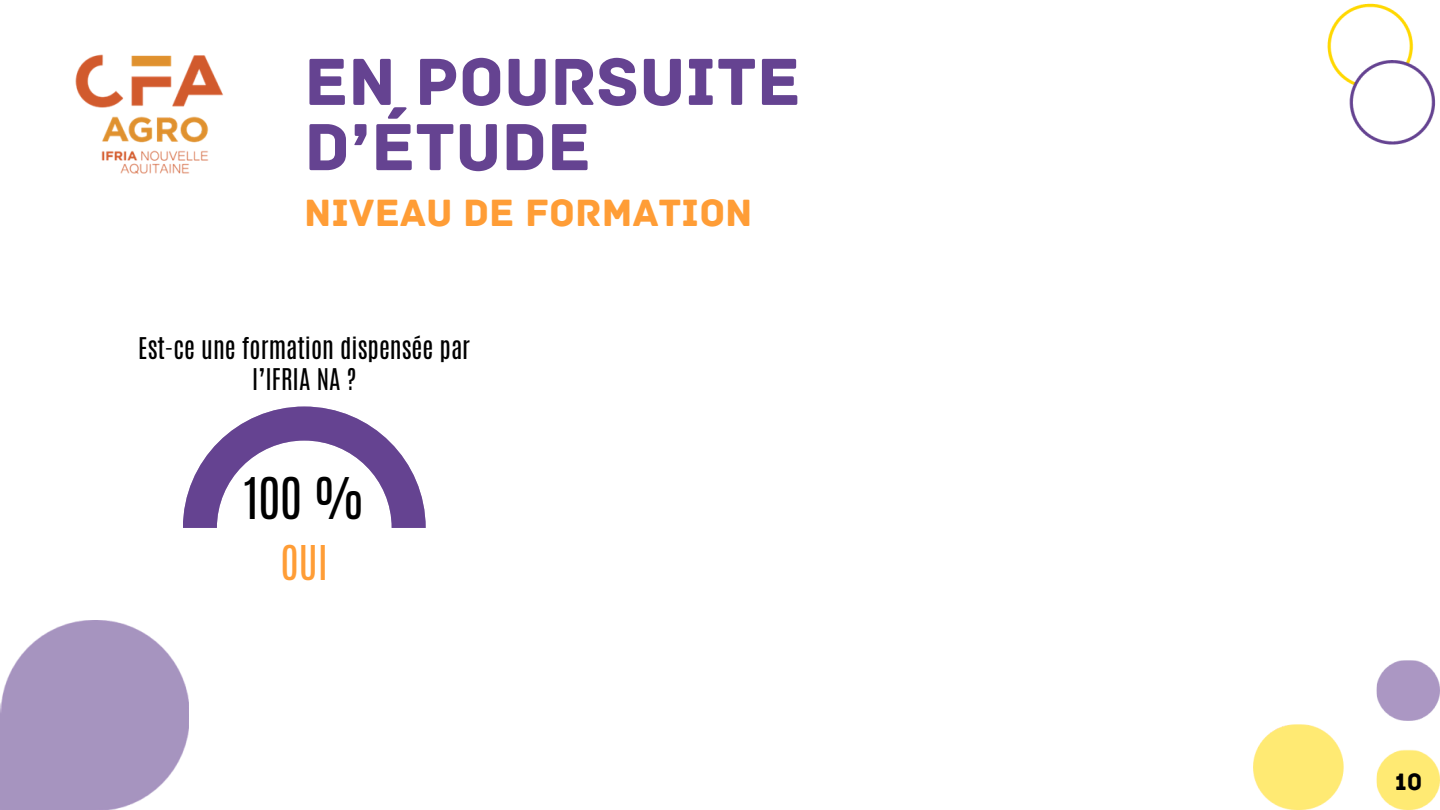
<style>
.page{position:relative;width:1440px;height:810px;background:#fff}
.page>*{position:absolute;margin:0;border:0;box-sizing:border-box;transform-origin:0 0}
.t1{font:70px/65.2px "Archive";color:#654391}
.t2{font:48px "Antonio";color:#000}
.t3{font:40px "Archive";color:#ff9d36}
.t4{font:40px "Antonio";color:#ff9d36}
.t5{font:25px/31.5px "Antonio";color:#000;text-align:center}
.t6{font:25px "Archive";color:#000}
</style>
<div class="page">
<img style="left:1327px;top:3px;width:109px;height:142px">
<img style="left:1253px;top:660px;width:187px;height:150px">
<img style="left:75px;top:54px;width:148px;height:120px">
<svg style="left:183px;top:407px;width:243px;height:121px"></svg>
<img style="left:0;top:620px;width:189px;height:190px">
<p class="t1" style="left:304px;top:50px;width:498px">EN POURSUITE<br>D’ÉTUDE</p>
<p class="t3" style="left:304px;top:189px;width:450px">NIVEAU DE FORMATION</p>
<p class="t5" style="left:138px;top:333px;width:333px">Est-ce une formation dispensée par l’IFRIA NA ?</p>
<h2 class="t2" style="left:244px;top:464px;width:122px">100 %</h2>
<p class="t4" style="left:281px;top:534px;width:49px">OUI</p>
<p class="t6" style="left:1395px;top:767px;width:29px">10</p>
</div>
